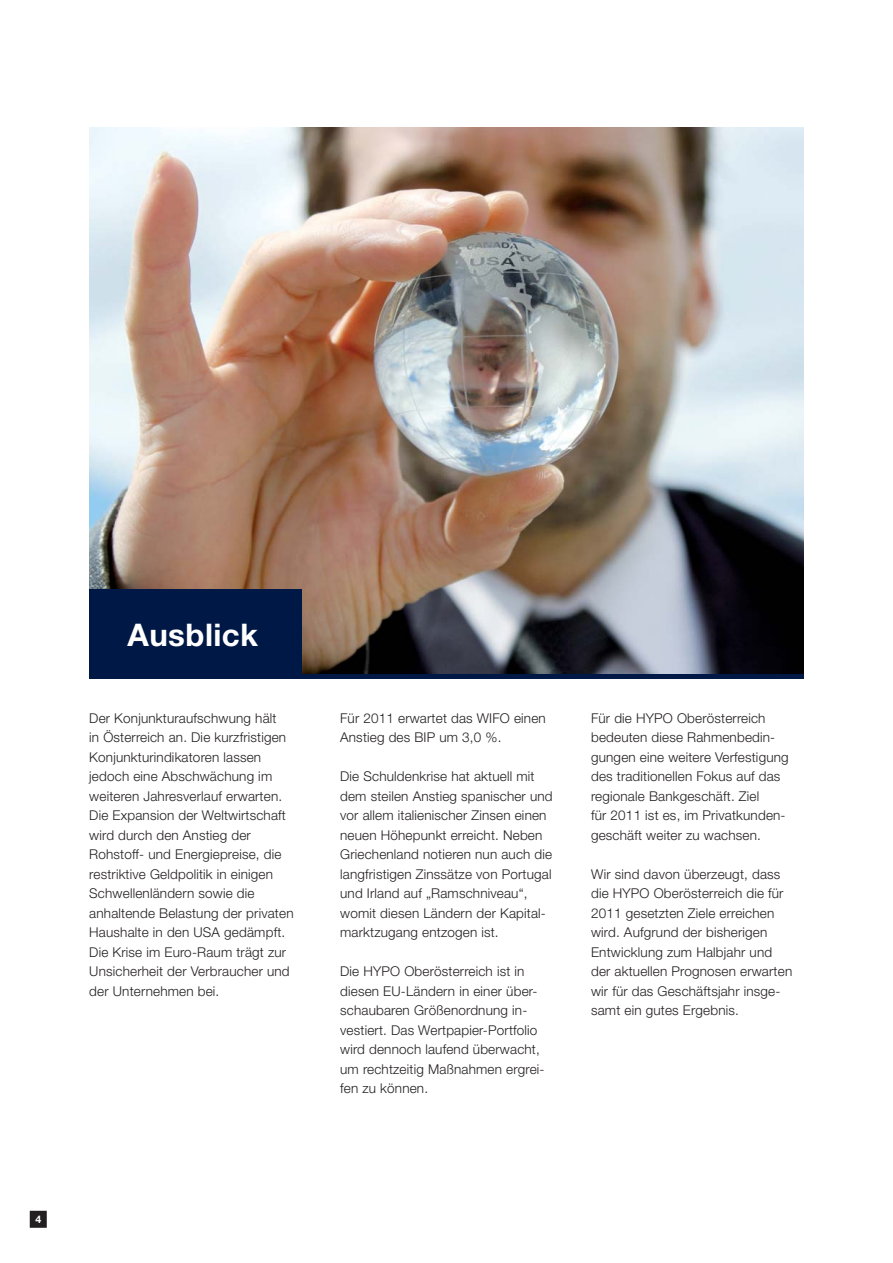
<style>
.page{position:relative;width:893px;height:1263px;background:#fff}
.page>*{position:absolute;margin:0;border:0;box-sizing:border-box;transform-origin:0 0}
.t1{font:700 31.2px "Helvetica Neue";letter-spacing:.015em;color:#fff}
.t2{font:300 13.5px/19.5px "Helvetica Neue";letter-spacing:.015em;color:#231f20}
.t3{font:700 10.5px "Helvetica Neue";color:#fff}
</style>
<div class="page">
<div style="left:31px;top:1211px;width:15px;height:16px;background:#231f20"></div>
<div style="left:30px;top:1211px;width:17px;height:17px;border:2px solid #231f20"></div>
<img style="left:89px;top:128px;width:715px;height:546px">
<div style="left:89px;top:589px;width:213px;height:89px;background:#001845"></div>
<hr style="left:89px;top:674px;width:715px;height:4px;background:#001845">
<h1 class="t1" style="left:128px;top:623px;width:132px">Ausblick</h1>
<p class="t2" style="left:89px;top:710px;width:206px">Der Konjunkturaufschwung hält<br>in Österreich an. Die kurzfristigen<br>Konjunkturindikatoren lassen jedoch eine Abschwächung im weiteren Jahresverlauf erwarten.<br>Die Expansion der Weltwirtschaft wird durch den Anstieg der<br>Rohstoff- und Energiepreise, die restriktive Geldpolitik in einigen<br>Schwellenländern sowie die anhaltende Belastung der privaten<br>Haushalte in den USA gedämpft.<br>Die Krise im Euro-Raum trägt zur<br>Unsicherheit der Verbraucher und der Unternehmen bei.</p>
<p class="t2" style="left:340px;top:710px;width:207px">Für 2011 erwartet das WIFO einen<br>Anstieg des BIP um 3,0 %.</p>
<p class="t2" style="left:340px;top:768px;width:214px">Die Schuldenkrise hat aktuell mit dem steilen Anstieg spanischer und vor allem italienischer Zinsen einen neuen Höhepunkt erreicht. Neben Griechenland notieren nun auch die langfristigen Zinssätze von Portugal und Irland auf „Ramschniveau“, womit diesen Ländern der Kapital&shy;marktzugang entzogen ist.</p>
<p class="t2" style="left:340px;top:963px;width:206px">Die HYPO Oberösterreich ist in diesen EU-Ländern in einer über&shy;schaubaren Größenordnung in&shy;vestiert. Das Wertpapier-Portfolio wird dennoch laufend überwacht, um rechtzeitig Maßnahmen ergrei&shy;fen zu können.</p>
<p class="t2" style="left:591px;top:710px;width:199px">Für die HYPO Oberösterreich bedeuten diese Rahmenbedin&shy;gungen eine weitere Verfestigung des traditionellen Fokus auf das regionale Bankgeschäft. Ziel<br>für 2011 ist es, im Privatkunden&shy;geschäft weiter zu wachsen.</p>
<p class="t2" style="left:591px;top:866px;width:203px">Wir sind davon überzeugt, dass die HYPO Oberösterreich die für<br>2011 gesetzten Ziele erreichen wird. Aufgrund der bisherigen<br>Entwicklung zum Halbjahr und der aktuellen Prognosen erwarten wir für das Geschäftsjahr insge&shy;samt ein gutes Ergebnis.</p>
<p class="t3" style="left:35px;top:1215px;width:7px">4</p>
</div>
